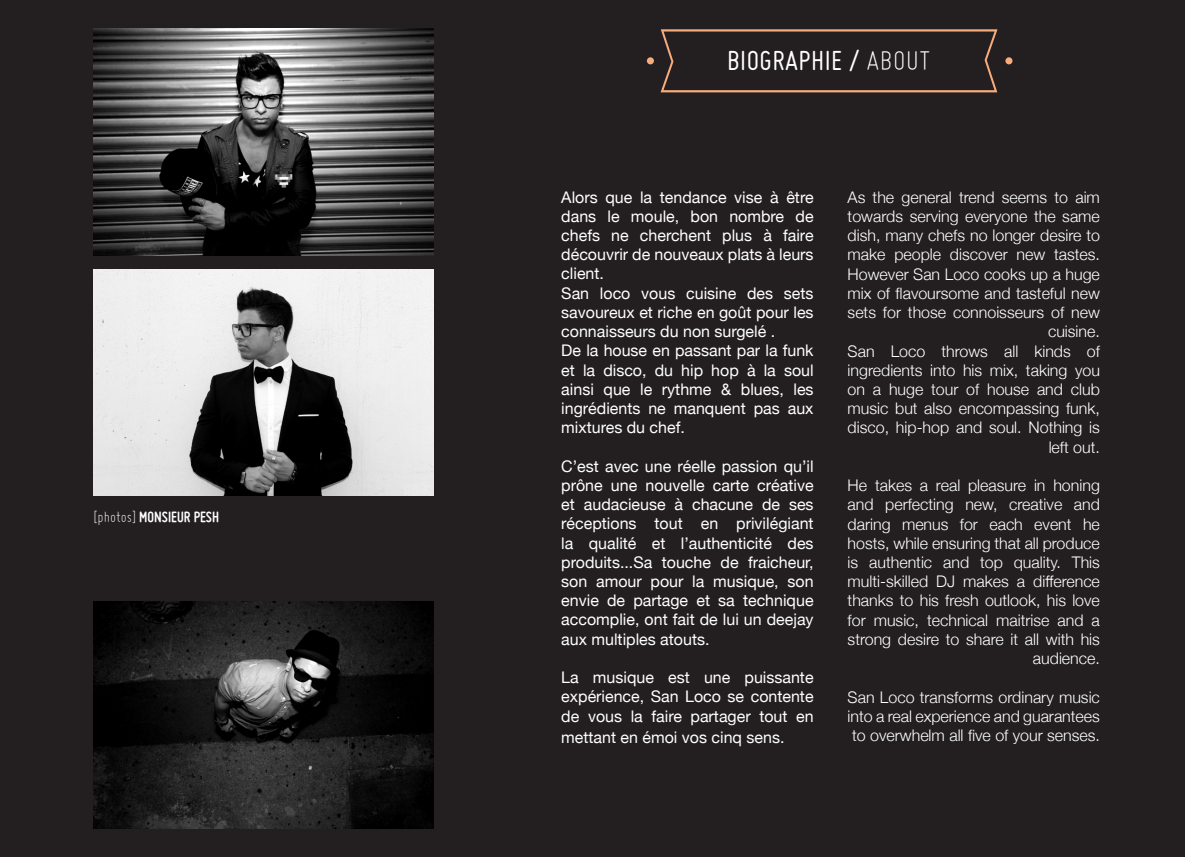
<style>
.page{position:relative;width:1185px;height:857px;background:#fff}
.page>*{position:absolute;margin:0;border:0;box-sizing:border-box;transform-origin:0 0}
.t1{font:30px "Miso";letter-spacing:.015em;color:#fff}
.t2{font:300 16px/19.2px "Helvetica Neue";color:#fff;text-align:right}
.t3{font:16px/19.2px "Helvetica Neue";color:#fff;text-align:justify}
.t4{font:700 16px "Miso";color:#fff}
.s1{font-weight:300}
</style>
<div class="page">
<div style="left:0;top:0;width:1185px;height:856px;background:#231f20"></div>
<img style="left:94px;top:28px;width:340px;height:227px">
<img style="left:94px;top:269px;width:340px;height:226px">
<img style="left:94px;top:601px;width:340px;height:227px">
<svg style="left:661px;top:29px;width:336px;height:63px"></svg>
<div style="left:647px;top:57px;width:7px;height:7px;background:#f8ac7e;border-radius:50%"></div>
<div style="left:1005px;top:57px;width:7px;height:7px;background:#f8ac7e;border-radius:50%"></div>
<p class="t4" style="left:94px;top:507px;width:127px"><span class="s1">[photos]</span> MONSIEUR PESH</p>
<p class="t1" style="left:727px;top:44px;width:205px">BIOGRAPHIE / <span class="s1">ABOUT</span></p>
<p class="t3" style="left:561px;top:188px;width:254px">Alors que la tendance vise à être dans le moule, bon nombre de chefs ne cherchent plus à faire découvrir de nouveaux plats à leurs client.</p>
<p class="t3" style="left:561px;top:284px;width:254px">San loco vous cuisine des sets savoureux et riche en goût pour les connaisseurs du non surgelé .</p>
<p class="t3" style="left:561px;top:342px;width:254px">De la house en passant par la funk et la disco, du hip hop à la soul ainsi que le rythme &amp; blues, les ingrédients ne manquent pas aux mixtures du chef.</p>
<p class="t3" style="left:561px;top:457px;width:254px">C’est avec une réelle passion qu’il prône une nouvelle carte créative et audacieuse à chacune de ses réceptions tout en privilégiant la qualité et l’authenticité des produits...Sa touche de fraicheur, son amour pour la musique, son envie de partage et sa technique accomplie, ont fait de lui un deejay aux multiples atouts.</p>
<p class="t3" style="left:561px;top:668px;width:254px">La musique est une puissante expérience, San Loco se contente de vous la faire partager tout en</p>
<p class="t3" style="left:561px;top:728px;width:225px">mettant en émoi vos cinq sens.</p>
<p class="t2" style="left:848px;top:186px;width:254px">As the general trend seems to aim towards serving everyone the same dish, many chefs no longer desire to make people discover new tastes.<br>However San Loco cooks up a huge mix of flavoursome and tasteful new sets for those connoisseurs of new cuisine.</p>
<p class="t2" style="left:848px;top:340px;width:254px">San Loco throws all kinds of ingredients into his mix, taking you on a huge tour of house and club music but also encompassing funk, disco, hip-hop and soul. Nothing is left out.</p>
<p class="t2" style="left:848px;top:474px;width:254px">He takes a real pleasure in honing and perfecting new, creative and daring menus for each event he hosts, while ensuring that all produce is authentic and top quality. This multi-skilled DJ makes a difference thanks to his fresh outlook, his love for music, technical maitrise and a strong desire to share it all with his audience.</p>
<p class="t2" style="left:848px;top:686px;width:254px;text-align:justify">San Loco transforms ordinary music into a real experience and guarantees to overwhelm all five of your senses.</p>
</div>
